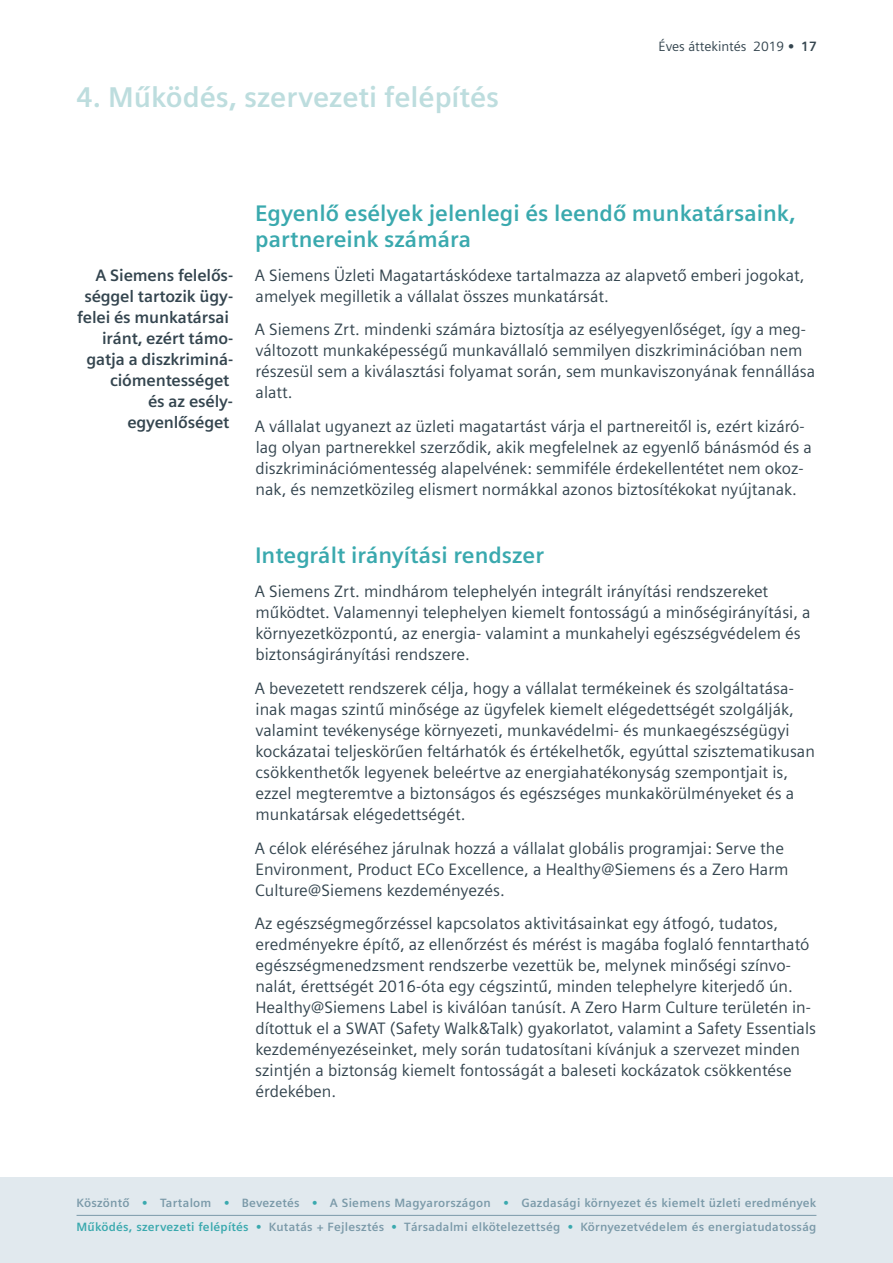
<style>
.page{position:relative;width:893px;height:1263px;background:#fff}
.page>*{position:absolute;margin:0;border:0;box-sizing:border-box;transform-origin:0 0}
.t1{font:700 28.5px "Siemens Sans";color:#bdddde}
.t2{font:700 22.5px/25.5px "Siemens Sans";color:#3aa9ae}
.t3{font:16.5px/21px "Siemens Sans";color:#34454f}
.t4{font:700 16.5px/21px "Siemens Sans";letter-spacing:-.01em;color:#34454f;text-align:right}
.t5{font:13.5px "Siemens Sans";color:#34454f}
.t6{font:700 12px/24px "Siemens Sans";letter-spacing:.02em;color:#7b9aa9}
.s1{font-weight:700}
.s2{color:#3aa9ae}
</style>
<div class="page">
<div style="left:0;top:1178px;width:893px;height:85px;background:#e1e9ee"></div>
<hr style="left:77px;top:1215px;width:739px;height:1px;background:#7b9aa9">
<h1 class="t1" style="left:76px;top:81px;width:424px">4. Működés, szervezeti felépítés</h1>
<p class="t5" style="left:659px;top:39px;width:160px">Éves áttekintés 2019 <span class="s1">• 17</span></p>
<p class="t4" style="left:77px;top:264px;width:158px">A Siemens felelős&shy;séggel tartozik ügy&shy;felei és munkatársai iránt, ezért támo&shy;gatja a diszkriminá&shy;ciómentességet<br>és az esély&shy;egyenlőséget</p>
<h2 class="t2" style="left:255px;top:201px;width:542px">Egyenlő esélyek jelenlegi és leendő munkatársaink, partnereink számára</h2>
<p class="t3" style="left:255px;top:265px;width:551px">A Siemens Üzleti Magatartáskódexe tartalmazza az alapvető emberi jogokat, amelyek megilletik a vállalat összes munkatársát.</p>
<p class="t3" style="left:255px;top:319px;width:562px">A Siemens Zrt. mindenki számára biztosítja az esélyegyenlőséget, így a meg&shy;változott munkaképességű munkavállaló semmilyen diszkriminációban nem részesül sem a kiválasztási folyamat során, sem munkaviszonyának fennállása alatt.</p>
<p class="t3" style="left:255px;top:416px;width:559px">A vállalat ugyanezt az üzleti magatartást várja el partnereitől is, ezért kizáró&shy;lag olyan partnerekkel szerződik, akik megfelelnek az egyenlő bánásmód és a diszkriminációmentesség alapelvének: semmiféle érdekellentétet nem okoz&shy;nak, és nemzetközileg elismert normákkal azonos biztosítékokat nyújtanak.</p>
<h2 class="t2" style="left:255px;top:543px;width:290px">Integrált irányítási rendszer</h2>
<p class="t3" style="left:255px;top:581px;width:557px">A Siemens Zrt. mindhárom telephelyén integrált irányítási rendszereket működtet. Valamennyi telephelyen kiemelt fontosságú a minőségirányítási, a környezetközpontú, az energia- valamint a munkahelyi egészségvédelem és biztonságirányítási rendszere.</p>
<p class="t3" style="left:255px;top:678px;width:562px">A bevezetett rendszerek célja, hogy a vállalat termékeinek és szolgáltatása&shy;inak magas szintű minősége az ügyfelek kiemelt elégedettségét szolgálják, valamint tevékenysége környezeti, munkavédelmi- és munkaegészségügyi kockázatai teljeskörűen feltárhatók és értékelhetők, egyúttal szisztematikusan csökkenthetők legyenek beleértve az energiahatékonyság szempontjait is, ezzel megteremtve a biztonságos és egészséges munkakörülményeket és a munkatársak elégedettségét.</p>
<p class="t3" style="left:255px;top:837px;width:535px">A célok eléréséhez járulnak hozzá a vállalat globális programjai: Serve the<br>Environment, Product ECo Excellence, a Healthy@Siemens és a Zero Harm<br>Culture@Siemens kezdeményezés.</p>
<p class="t3" style="left:255px;top:913px;width:563px">Az egészségmegőrzéssel kapcsolatos aktivitásainkat egy átfogó, tudatos, eredményekre építő, az ellenőrzést és mérést is magába foglaló fenntartható egészségmenedzsment rendszerbe vezettük be, melynek minőségi színvo&shy;nalát, érettségét 2016-óta egy cégszintű, minden telephelyre kiterjedő ún.<br>Healthy@Siemens Label is kiválóan tanúsít. A Zero Harm Culture területén in&shy;dítottuk el a SWAT (Safety Walk&amp;Talk) gyakorlatot, valamint a Safety Essentials kezdeményezéseinket, mely során tudatosítani kívánjuk a szervezet minden szintjén a biztonság kiemelt fontosságát a baleseti kockázatok csökkentése érdekében.</p>
<p class="t6" style="left:77px;top:1190px;width:741px">Köszöntő <span class="s2">•</span> Tartalom <span class="s2">•</span> Bevezetés <span class="s2">•</span> A Siemens Magyarországon <span class="s2">•</span> Gazdasági környezet és kiemelt üzleti eredmények<br><span class="s2">Működés, szervezeti felépítés •</span> Kutatás + Fejlesztés <span class="s2">•</span> Társadalmi elkötelezettség <span class="s2">•</span> Környezetvédelem és energiatudatosság</p>
</div>
